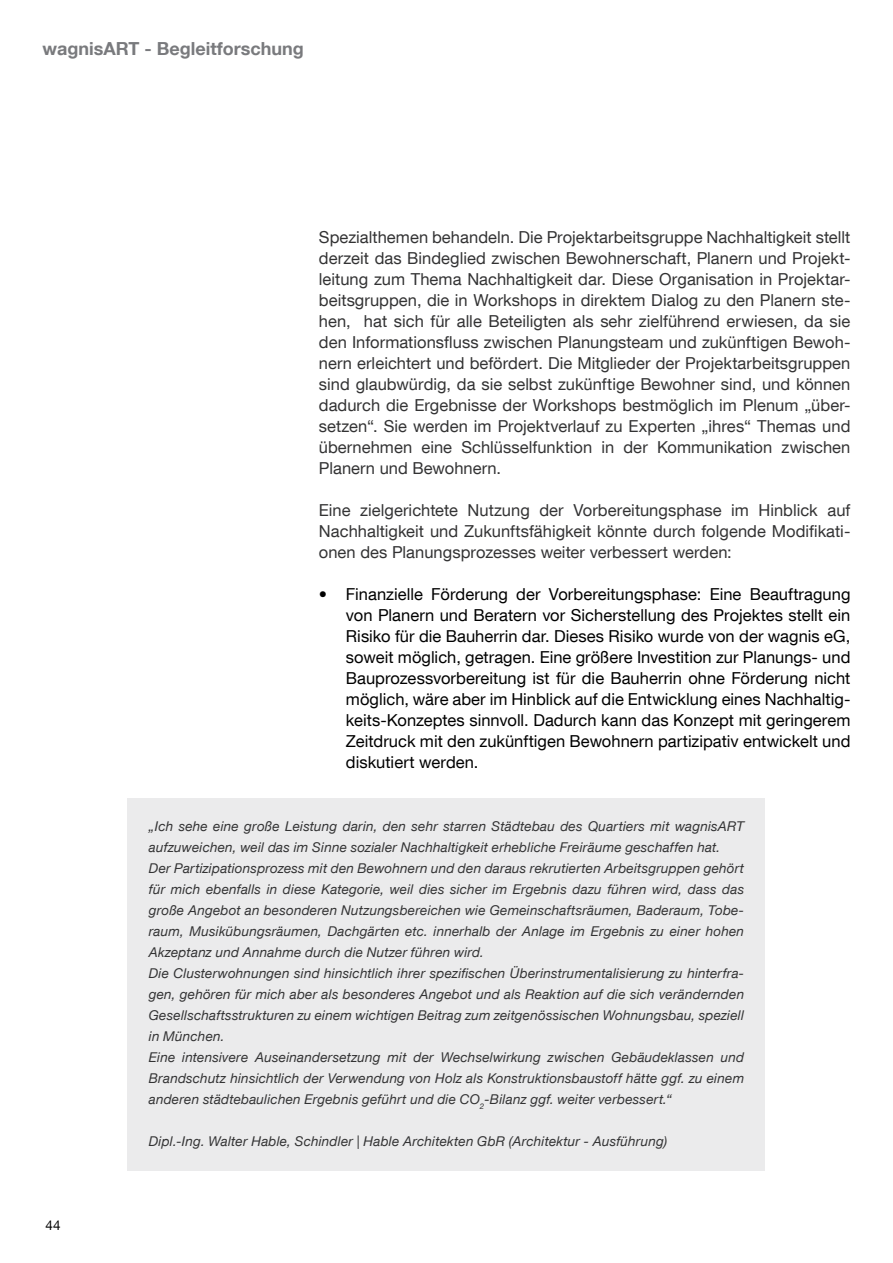
<style>
.page{position:relative;width:893px;height:1263px;background:#fff}
.page>*{position:absolute;margin:0;border:0;box-sizing:border-box;transform-origin:0 0}
.t1{font:700 18px "TUM Neue Helvetica";color:#797a7d}
.t2{font:16.5px/21px "TUM Neue Helvetica";letter-spacing:.005em;color:#333334;text-align:justify}
.t3{font:16.5px/21px "TUM Neue Helvetica";color:#000;text-align:justify}
.t4{font:italic 13.5px/21px "TUM Neue Helvetica";letter-spacing:.015em;color:#333334}
.t5{font:13.5px "TUM Neue Helvetica";color:#000}
</style>
<div class="page">
<div style="left:128px;top:798px;width:637px;height:372px;background:#ebebec"></div>
<h1 class="t1" style="left:43px;top:38px;width:263px">wagnisART - Begleitforschung</h1>
<p class="t2" style="left:319px;top:226px;width:533px">Spezialthemen behandeln. Die Projektarbeitsgruppe Nachhaltigkeit stellt derzeit das Bindeglied zwischen Bewohnerschaft, Planern und Projekt&shy;leitung zum Thema Nachhaltigkeit dar. Diese Organisation in Projektar&shy;beitsgruppen, die in Workshops in direktem Dialog zu den Planern ste&shy;hen, hat sich für alle Beteiligten als sehr zielführend erwiesen, da sie den Informationsfluss zwischen Planungsteam und zukünftigen Bewoh&shy;nern erleichtert und befördert. Die Mitglieder der Projektarbeitsgruppen sind glaubwürdig, da sie selbst zukünftige Bewohner sind, und können dadurch die Ergebnisse der Workshops bestmöglich im Plenum „über&shy;setzen“. Sie werden im Projektverlauf zu Experten „ihres“ Themas und übernehmen eine Schlüsselfunktion in der Kommunikation zwischen Planern und Bewohnern.</p>
<p class="t2" style="left:319px;top:499px;width:533px">Eine zielgerichtete Nutzung der Vorbereitungsphase im Hinblick auf Nachhaltigkeit und Zukunftsfähigkeit könnte durch folgende Modifikati&shy;onen des Planungsprozesses weiter verbessert werden:</p>
<p class="t3" style="left:346px;top:583px;width:506px;text-indent:-27px">• Finanzielle Förderung der Vorbereitungsphase: Eine Beauftragung von Planern und Beratern vor Sicherstellung des Projektes stellt ein Risiko für die Bauherrin dar. Dieses Risiko wurde von der wagnis eG, soweit möglich, getragen. Eine größere Investition zur Planungs- und Bauprozessvorbereitung ist für die Bauherrin ohne Förderung nicht möglich, wäre aber im Hinblick auf die Entwicklung eines Nachhaltig&shy;keits-Konzeptes sinnvoll. Dadurch kann das Konzept mit geringerem Zeitdruck mit den zukünftigen Bewohnern partizipativ entwickelt und diskutiert werden.</p>
<p class="t5" style="left:46px;top:1217px;width:17px">44</p>
<p class="t4" style="left:149px;top:815px;width:597px">„Ich sehe eine große Leistung darin, den sehr starren Städtebau des Quartiers mit wagnisART aufzuweichen, weil das im Sinne sozialer Nachhaltigkeit erhebliche Freiräume geschaffen hat.<br>Der Partizipationsprozess mit den Bewohnern und den daraus rekrutierten Arbeitsgruppen gehört für mich ebenfalls in diese Kategorie, weil dies sicher im Ergebnis dazu führen wird, dass das große Angebot an besonderen Nutzungsbereichen wie Gemeinschaftsräumen, Baderaum, Tobe&shy;raum, Musikübungsräumen, Dachgärten etc. innerhalb der Anlage im Ergebnis zu einer hohen Akzeptanz und Annahme durch die Nutzer führen wird.<br>Die Clusterwohnungen sind hinsichtlich ihrer spezifischen Überinstrumentalisierung zu hinterfra&shy;gen, gehören für mich aber als besonderes Angebot und als Reaktion auf die sich verändernden Gesellschaftsstrukturen zu einem wichtigen Beitrag zum zeitgenössischen Wohnungsbau, speziell in München.<br>Eine intensivere Auseinandersetzung mit der Wechselwirkung zwischen Gebäudeklassen und Brandschutz hinsichtlich der Verwendung von Holz als Konstruktionsbaustoff hätte ggf. zu einem anderen städtebaulichen Ergebnis geführt und die CO<sub>2</sub>-Bilanz ggf. weiter verbessert.“</p>
<p class="t4" style="left:149px;top:1130px;width:520px">Dipl.-Ing. Walter Hable, Schindler | Hable Architekten GbR (Architektur - Ausführung)</p>
</div>
